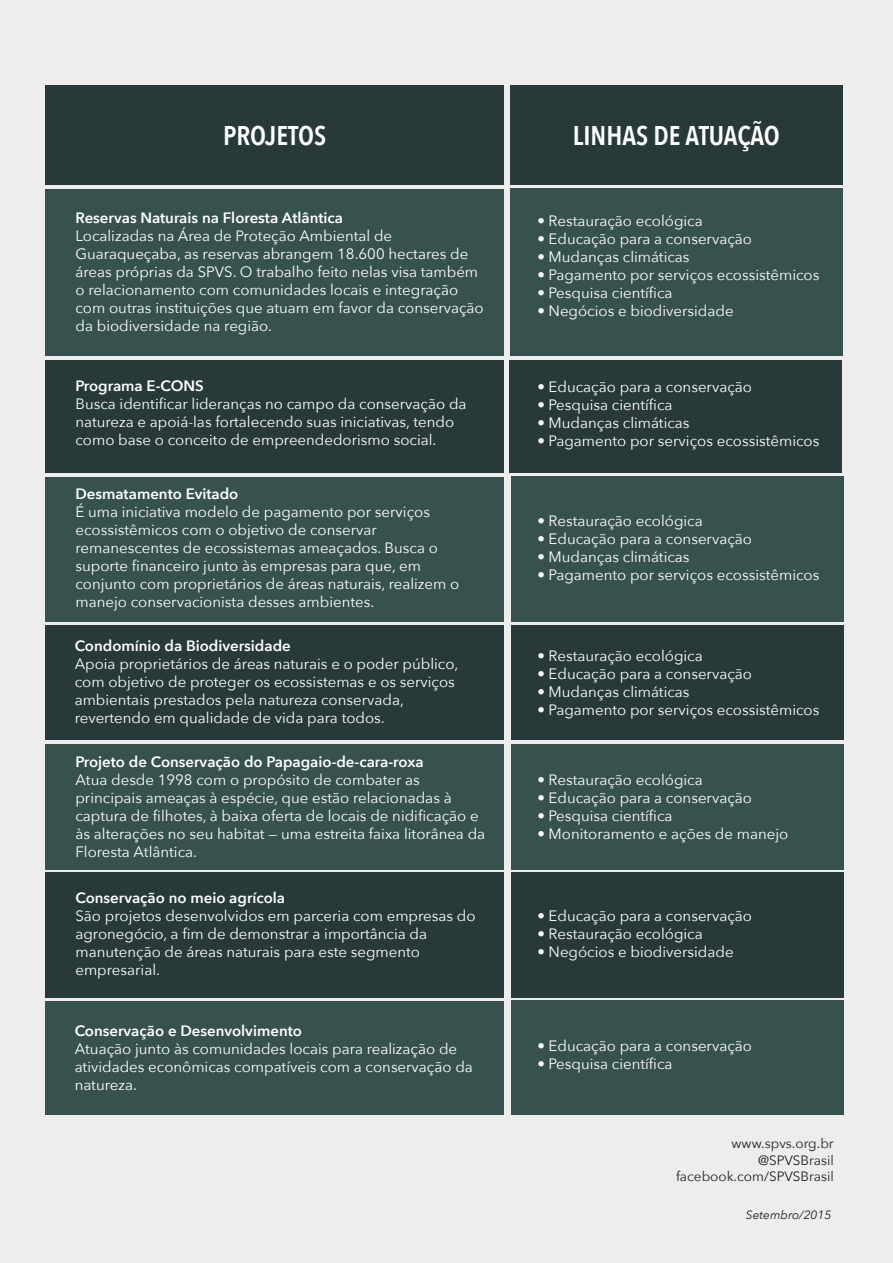
<style>
.page{position:relative;width:893px;height:1263px;background:#ecedec}
.page>*{position:absolute;margin:0;border:0;box-sizing:border-box;transform-origin:0 0}
.t1{font:600 27px "Avenir Next Condensed";color:#fff}
.t2{font:15px/18px "Avenir Next";color:#fff}
.t3{font:600 15px "Avenir Next";color:#fff}
.t4{font:13.5px/16.2px "Avenir Next";color:#231f20;text-align:right}
.t5{font:italic 12px "Avenir Next";color:#231f20}
</style>
<div class="page">
<div style="left:511px;top:1000px;width:332px;height:115px;background:#37514e"></div>
<div style="left:45px;top:1001px;width:459px;height:114px;background:#37514e"></div>
<div style="left:511px;top:872px;width:332px;height:126px;background:#283939"></div>
<div style="left:45px;top:873px;width:459px;height:125px;background:#283939"></div>
<div style="left:511px;top:744px;width:332px;height:126px;background:#37514e"></div>
<div style="left:45px;top:745px;width:459px;height:125px;background:#37514e"></div>
<div style="left:511px;top:626px;width:332px;height:114px;background:#283939"></div>
<div style="left:45px;top:626px;width:459px;height:114px;background:#283939"></div>
<div style="left:511px;top:476px;width:332px;height:145px;background:#37514e"></div>
<div style="left:45px;top:477px;width:458px;height:144px;background:#37514e"></div>
<div style="left:510px;top:360px;width:332px;height:113px;background:#283939"></div>
<div style="left:45px;top:360px;width:459px;height:113px;background:#283939"></div>
<div style="left:511px;top:188px;width:332px;height:168px;background:#37514e"></div>
<div style="left:45px;top:189px;width:459px;height:167px;background:#37514e"></div>
<div style="left:511px;top:85px;width:332px;height:99px;background:#283939"></div>
<div style="left:45px;top:85px;width:459px;height:99px;background:#283939"></div>
<h1 class="t1" style="left:223px;top:112px;width:105px">PROJETOS</h1>
<h1 class="t1" style="left:573px;top:112px;width:209px">LINHAS DE ATUAÇÃO</h1>
<p class="t3" style="left:75px;top:205px;width:269px">Reservas Naturais na Floresta Atlântica</p>
<p class="t2" style="left:75px;top:226px;width:410px">Localizadas na Área de Proteção Ambiental de Guaraqueçaba, as reservas abrangem 18.600 hectares de áreas próprias da SPVS. O trabalho feito nelas visa também o relacionamento com comunidades locais e integração com outras instituições que atuam em favor da conservação da biodiversidade na região.</p>
<p class="t3" style="left:75px;top:373px;width:130px">Programa E-CONS</p>
<p class="t2" style="left:75px;top:394px;width:393px">Busca identificar lideranças no campo da conservação da natureza e apoiá-las fortalecendo suas iniciativas, tendo como base o conceito de empreendedorismo social.</p>
<p class="t3" style="left:75px;top:480px;width:164px">Desmatamento Evitado</p>
<p class="t2" style="left:75px;top:502px;width:385px">É uma iniciativa modelo de pagamento por serviços ecossistêmicos com o objetivo de conservar remanescentes de ecossistemas ameaçados. Busca o suporte financeiro junto às empresas para que, em conjunto com proprietários de áreas naturais, realizem o manejo conservacionista desses ambientes.</p>
<p class="t3" style="left:75px;top:633px;width:218px">Condomínio da Biodiversidade</p>
<p class="t2" style="left:75px;top:654px;width:385px">Apoia proprietários de áreas naturais e o poder público, com objetivo de proteger os ecossistemas e os serviços ambientais prestados pela natureza conservada, revertendo em qualidade de vida para todos.</p>
<p class="t3" style="left:75px;top:749px;width:350px">Projeto de Conservação do Papagaio-de-cara-roxa</p>
<p class="t2" style="left:75px;top:770px;width:411px">Atua desde 1998 com o propósito de combater as principais ameaças à espécie, que estão relacionadas à captura de filhotes, à baixa oferta de locais de nidificação e às alterações no seu habitat — uma estreita faixa litorânea da Floresta Atlântica.</p>
<p class="t3" style="left:75px;top:885px;width:211px">Conservação no meio agrícola</p>
<p class="t2" style="left:75px;top:906px;width:402px">São projetos desenvolvidos em parceria com empresas do agronegócio, a fim de demonstrar a importância da manutenção de áreas naturais para este segmento empresarial.</p>
<p class="t3" style="left:75px;top:1018px;width:229px">Conservação e Desenvolvimento</p>
<p class="t2" style="left:75px;top:1039px;width:400px">Atuação junto às comunidades locais para realização de atividades econômicas compatíveis com a conservação da natureza.</p>
<p class="t2" style="left:537px;top:211px;width:167px">• Restauração ecológica</p>
<p class="t2" style="left:537px;top:229px;width:216px">• Educação para a conservação</p>
<p class="t2" style="left:537px;top:247px;width:154px">• Mudanças climáticas</p>
<p class="t2" style="left:537px;top:265px;width:284px">• Pagamento por serviços ecossistêmicos</p>
<p class="t2" style="left:537px;top:283px;width:137px">• Pesquisa científica</p>
<p class="t2" style="left:537px;top:301px;width:198px">• Negócios e biodiversidade</p>
<p class="t2" style="left:537px;top:377px;width:216px">• Educação para a conservação</p>
<p class="t2" style="left:537px;top:395px;width:137px">• Pesquisa científica</p>
<p class="t2" style="left:537px;top:413px;width:154px">• Mudanças climáticas</p>
<p class="t2" style="left:537px;top:431px;width:284px">• Pagamento por serviços ecossistêmicos</p>
<p class="t2" style="left:537px;top:511px;width:167px">• Restauração ecológica</p>
<p class="t2" style="left:537px;top:529px;width:216px">• Educação para a conservação</p>
<p class="t2" style="left:537px;top:547px;width:154px">• Mudanças climáticas</p>
<p class="t2" style="left:537px;top:565px;width:284px">• Pagamento por serviços ecossistêmicos</p>
<p class="t2" style="left:537px;top:646px;width:167px">• Restauração ecológica</p>
<p class="t2" style="left:537px;top:664px;width:216px">• Educação para a conservação</p>
<p class="t2" style="left:537px;top:682px;width:154px">• Mudanças climáticas</p>
<p class="t2" style="left:537px;top:700px;width:284px">• Pagamento por serviços ecossistêmicos</p>
<p class="t2" style="left:537px;top:770px;width:167px">• Restauração ecológica</p>
<p class="t2" style="left:537px;top:788px;width:216px">• Educação para a conservação</p>
<p class="t2" style="left:537px;top:806px;width:137px">• Pesquisa científica</p>
<p class="t2" style="left:537px;top:824px;width:252px">• Monitoramento e ações de manejo</p>
<p class="t2" style="left:537px;top:906px;width:216px">• Educação para a conservação</p>
<p class="t2" style="left:537px;top:924px;width:167px">• Restauração ecológica</p>
<p class="t2" style="left:537px;top:942px;width:198px">• Negócios e biodiversidade</p>
<p class="t2" style="left:537px;top:1036px;width:216px">• Educação para a conservação</p>
<p class="t2" style="left:537px;top:1054px;width:137px">• Pesquisa científica</p>
<p class="t4" style="left:676px;top:1135px;width:159px">www.spvs.org.br @SPVSBrasil facebook.com/SPVSBrasil</p>
<p class="t5" style="left:746px;top:1205px;width:87px">Setembro/2015</p>
</div>
